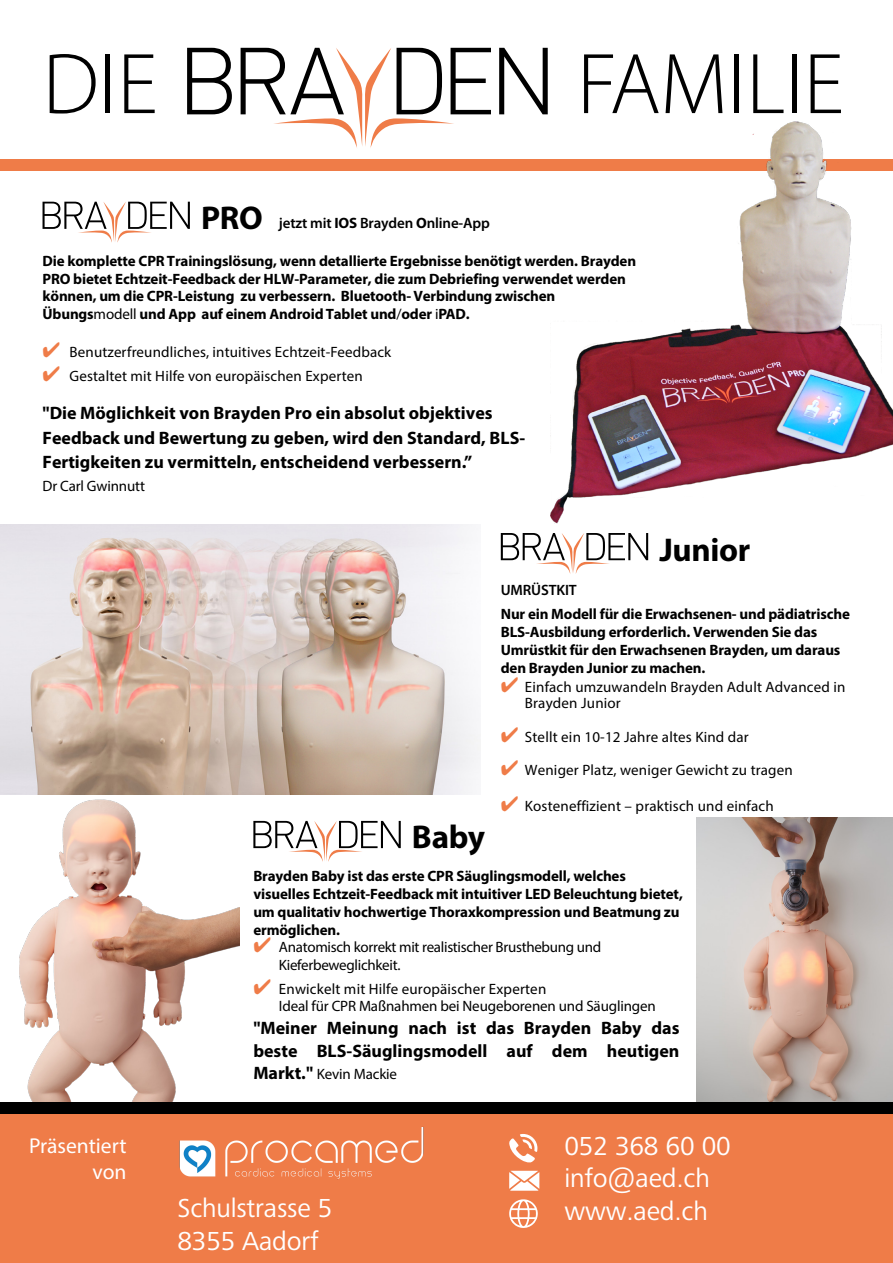
<style>
.page{position:relative;width:893px;height:1263px;background:#fff}
.page>*{position:absolute;margin:0;border:0;box-sizing:border-box;transform-origin:0 0}
.t1{font:300 87px "Myriad Pro";color:#000}
.t2{font:700 33px "Myriad Pro";letter-spacing:-.01em;color:#000}
.t3{font:27px/32.4px "Frutiger Next Pro";letter-spacing:-.01em;color:#fff}
.t4{font:21.6px/26px "Myriad Pro";color:#fff;text-align:right}
.t5{font:700 18px/24.8px "Myriad Pro";color:#000}
.t6{font:700 15px/18px "Myriad Pro";letter-spacing:-.01em;color:#000}
.t7{font:15px/16px "Myriad Pro";letter-spacing:.01em;color:#000}
.t8{font:15px/17.4px "Myriad Pro";letter-spacing:-.01em;color:#000}
.t9{font:15px/18px "Myriad Pro";letter-spacing:-.02em;color:#000}
.t10{font:600 15px "Myriad Pro";letter-spacing:-.01em;color:#000}
.s1{font-weight:400}
.s2{color:#ef7c48}
.s3{font-weight:700}
.s4{font-weight:600}
.s5{font-weight:700;font-size:18px}
</style>
<div class="page">
<img style="left:19px;top:800px;width:220px;height:302px">
<img style="left:696px;top:817px;width:197px;height:285px">
<svg style="left:187px;top:48px;width:45px;height:66px"></svg>
<svg style="left:499px;top:48px;width:49px;height:66px"></svg>
<svg style="left:241px;top:48px;width:250px;height:100px"></svg>
<div style="left:0;top:159px;width:893px;height:12px;background:#ef7c48"></div>
<img style="left:0;top:525px;width:480px;height:269px">
<svg style="left:501px;top:533px;width:147px;height:41px"></svg>
<img style="left:551px;top:121px;width:342px;height:403px">
<svg style="left:43px;top:202px;width:147px;height:41px"></svg>
<div style="left:0;top:1111px;width:893px;height:152px;background:#ef7c48"></div>
<svg style="left:509px;top:1134px;width:28px;height:29px"></svg>
<svg style="left:509px;top:1171px;width:30px;height:20px"></svg>
<svg style="left:509px;top:1199px;width:29px;height:29px"></svg>
<div style="left:0;top:1102px;width:893px;height:12px;background:#000"></div>
<svg style="left:253px;top:821px;width:148px;height:41px"></svg>
<img style="left:179px;top:1126px;width:245px;height:54px">
<p class="t1" style="left:43px;top:32px;width:117px">DIE</p>
<p class="t1" style="left:577px;top:32px;width:269px">FAMILIE</p>
<p class="t2" style="left:201px;top:197px;width:63px">PRO</p>
<p class="t6" style="left:43px;top:251px;width:595px">Die komplette CPRTrainingslösung, wenn detallierte Ergebnisse benötigt werden. Brayden PRO bietet Echtzeit-Feedback der HLW-Parameter, die zum Debriefing verwendet werden können, um die CPR-Leistung zu verbessern. Bluetooth- Verbindung zwischen Übungs<span class="s1">modell</span> und App auf einem Android Tablet und<span class="s1">/</span>oder <span class="s1">i</span>PAD.</p>
<p class="t7" style="left:43px;top:344px;width:350px"><span class="s2">✔</span> Benutzerfreundliches, intuitives Echtzeit-Feedback</p>
<p class="t7" style="left:43px;top:368px;width:322px"><span class="s2">✔</span> Gestaltet mit Hilfe von europäischen Experten</p>
<p class="t5" style="left:43px;top:400px;width:484px">"Die Möglichkeit von Brayden Pro ein absolut objektives<br>Feedback und Bewertung zu geben, wird den Standard, BLS-<br>Fertigkeiten zu vermitteln, entscheidend verbessern.”</p>
<p class="t8" style="left:43px;top:477px;width:104px">Dr Carl Gwinnutt</p>
<p class="t10" style="left:279px;top:214px;width:213px">jetzt mit <span class="s3">IOS</span> Brayden <span class="s3">O</span>nline-App</p>
<p class="t2" style="left:659px;top:528px;width:93px">Junior</p>
<p class="t6" style="left:501px;top:577px;width:351px;line-height:24.2px"><span class="s4">UMRÜSTKIT<br></span>Nur ein Modell für die Erwachsenen- und pädiatrische</p>
<p class="t6" style="left:501px;top:622px;width:341px">BLS-Ausbildung erforderlich. Verwenden Sie das<br>Umrüstkit für den Erwachsenen Brayden, um daraus den Brayden Junior zu machen.</p>
<p class="t7" style="left:525px;top:679px;width:322px;text-indent:-24px"><span class="s2">✔</span> Einfach umzuwandeln Brayden Adult Advanced in<br>Brayden Junior</p>
<p class="t7" style="left:501px;top:728px;width:250px"><span class="s2">✔</span> Stellt ein 10-12 Jahre altes Kind dar</p>
<p class="t7" style="left:501px;top:762px;width:294px"><span class="s2">✔</span> Weniger Platz, weniger Gewicht zu tragen</p>
<p class="t7" style="left:501px;top:798px;width:275px"><span class="s2">✔</span> Kosteneffizient – praktisch und einfach</p>
<p class="t4" style="left:29px;top:1132px;width:99px">Präsentiert von</p>
<p class="t2" style="left:412px;top:815px;width:75px">Baby</p>
<p class="t6" style="left:253px;top:867px;width:431px">Brayden Baby ist das erste CPR Säuglingsmodell, welches visuelles Echtzeit-Feedback mit intuitiver LED Beleuchtung bietet, um qualitativ hochwertige Thoraxkompression und Beatmung zu ermöglichen.</p>
<p class="t9" style="left:279px;top:937px;width:324px;text-indent:-25px"><span class="s2">✔</span> Anatomisch korrekt mit realistischer Brusthebung und<br>Kieferbeweglichkeit.</p>
<p class="t8" style="left:279px;top:980px;width:378px;text-indent:-26px"><span class="s2">✔</span> Enwickelt mit Hilfe europäischer Experten<br>Ideal für CPR Maßnahmen bei Neugeborenen und Säuglingen</p>
<p class="t5" style="left:253px;top:1016px;width:428px;line-height:22.5px">"Meiner Meinung nach ist das Brayden Baby das beste BLS-Säuglingsmodell auf dem heutigen</p>
<p class="t8" style="left:253px;top:1065px;width:145px"><span class="s5">Markt."</span> Kevin Mackie</p>
<h3 class="t3" style="left:564px;top:1130px;width:168px">052 368 60 00 info@aed.ch</h3>
<h3 class="t3" style="left:178px;top:1192px;width:156px">Schulstrasse 5</h3>
<h3 class="t3" style="left:564px;top:1194px;width:145px">www.aed.ch</h3>
<h3 class="t3" style="left:178px;top:1224px;width:143px">8355 Aadorf</h3>
</div>
